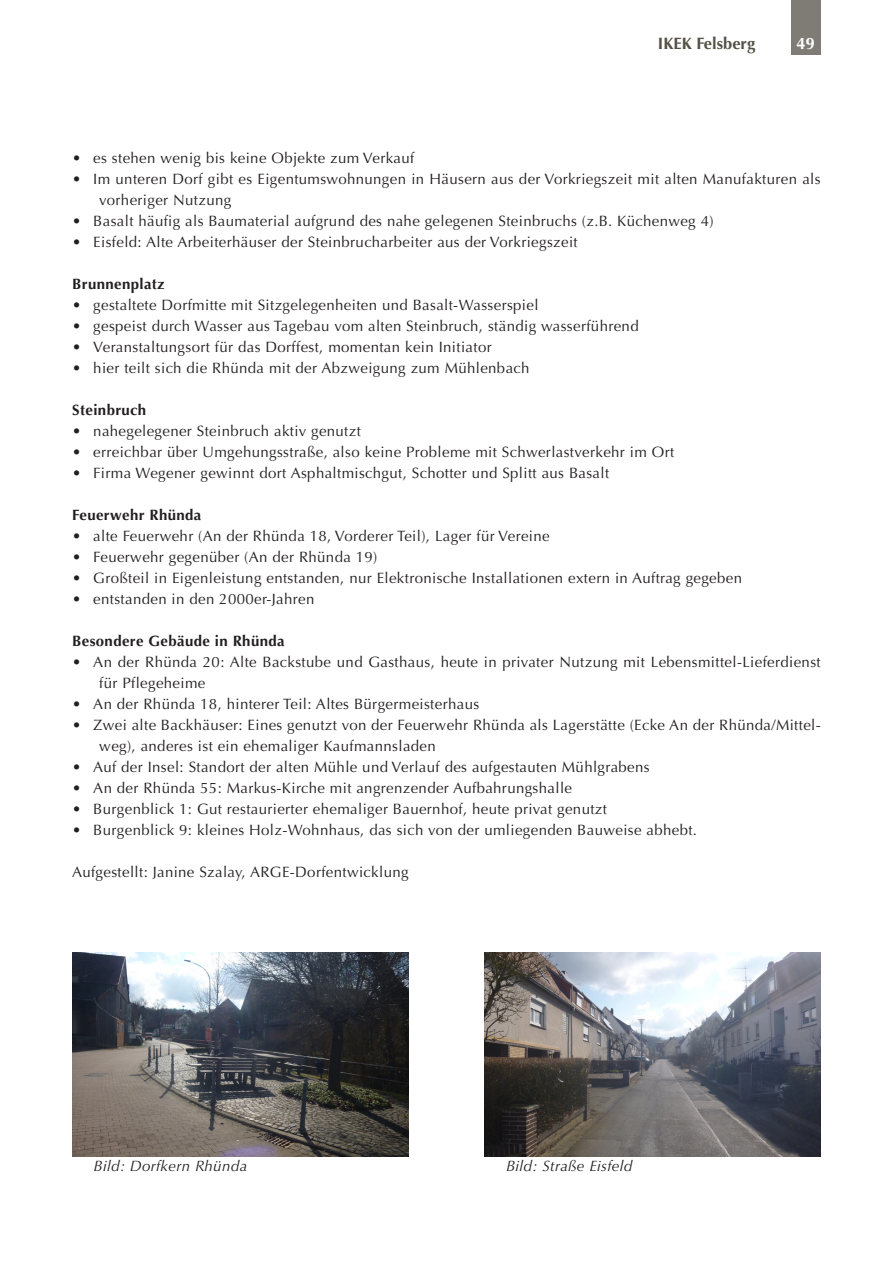
<style>
.page{position:relative;width:893px;height:1263px;background:#fff}
.page>*{position:absolute;margin:0;border:0;box-sizing:border-box;transform-origin:0 0}
.t1{font:700 16.5px "Optima";color:#555147}
.t2{font:700 16.5px "Optima";color:#fff}
.t3{font:15px/21px "Optima";letter-spacing:.025em;color:#231f20}
.t4{font:700 15px "Optima";letter-spacing:.025em;color:#231f20}
.Normal_Eingerückt{font:italic 15px "Optima";letter-spacing:.025em;color:#231f20}
</style>
<div class="page">
<div style="left:791px;top:0;width:30px;height:55px;background:#7f7c75"></div>
<img style="left:72px;top:953px;width:336px;height:204px">
<img style="left:485px;top:953px;width:336px;height:204px">
<p class="t1" style="left:658px;top:33px;width:99px">IKEK Felsberg</p>
<p class="t2" style="left:797px;top:34px;width:20px">49</p>
<p class="t3" style="left:72px;top:147px;width:344px">• es stehen wenig bis keine Objekte zum Verkauf</p>
<p class="t3" style="left:99px;top:168px;width:723px;text-indent:-27px">• Im unteren Dorf gibt es Eigentumswohnungen in Häusern aus der Vorkriegszeit mit alten Manufakturen als vorheriger Nutzung</p>
<p class="t3" style="left:72px;top:210px;width:643px">• Basalt häufig als Baumaterial aufgrund des nahe gelegenen Steinbruchs (z.B. Küchenweg 4)</p>
<p class="t3" style="left:72px;top:231px;width:507px">• Eisfeld: Alte Arbeiterhäuser der Steinbrucharbeiter aus der Vorkriegszeit</p>
<p class="t4" style="left:72px;top:275px;width:94px">Brunnenplatz</p>
<p class="t3" style="left:72px;top:294px;width:468px">• gestaltete Dorfmitte mit Sitzgelegenheiten und Basalt-Wasserspiel</p>
<p class="t3" style="left:72px;top:315px;width:568px">• gespeist durch Wasser aus Tagebau vom alten Steinbruch, ständig wasserführend</p>
<p class="t3" style="left:72px;top:336px;width:421px">• Veranstaltungsort für das Dorffest, momentan kein Initiator</p>
<p class="t3" style="left:72px;top:357px;width:459px">• hier teilt sich die Rhünda mit der Abzweigung zum Mühlenbach</p>
<p class="t4" style="left:72px;top:401px;width:75px">Steinbruch</p>
<p class="t3" style="left:72px;top:420px;width:290px">• nahegelegener Steinbruch aktiv genutzt</p>
<p class="t3" style="left:72px;top:441px;width:603px">• erreichbar über Umgehungsstraße, also keine Probleme mit Schwerlastverkehr im Ort</p>
<p class="t3" style="left:72px;top:462px;width:538px">• Firma Wegener gewinnt dort Asphaltmischgut, Schotter und Splitt aus Basalt</p>
<p class="t4" style="left:72px;top:506px;width:131px">Feuerwehr Rhünda</p>
<p class="t3" style="left:72px;top:525px;width:479px">• alte Feuerwehr (An der Rhünda 18, Vorderer Teil), Lager für Vereine</p>
<p class="t3" style="left:72px;top:546px;width:307px">• Feuerwehr gegenüber (An der Rhünda 19)</p>
<p class="t3" style="left:72px;top:567px;width:671px">• Großteil in Eigenleistung entstanden, nur Elektronische Installationen extern in Auftrag gegeben</p>
<p class="t3" style="left:72px;top:588px;width:244px">• entstanden in den 2000er-Jahren</p>
<p class="t4" style="left:72px;top:632px;width:214px">Besondere Gebäude in Rhünda</p>
<p class="t3" style="left:99px;top:651px;width:723px;text-indent:-27px">• An der Rhünda 20: Alte Backstube und Gasthaus, heute in privater Nutzung mit Lebensmittel-Lieferdienst für Pflegeheime</p>
<p class="t3" style="left:72px;top:693px;width:408px">• An der Rhünda 18, hinterer Teil: Altes Bürgermeisterhaus</p>
<p class="t3" style="left:99px;top:714px;width:723px;text-indent:-27px">• Zwei alte Backhäuser: Eines genutzt von der Feuerwehr Rhünda als Lagerstätte (Ecke An der Rhünda/Mittel&shy;weg), anderes ist ein ehemaliger Kaufmannsladen</p>
<p class="t3" style="left:72px;top:756px;width:579px">• Auf der Insel: Standort der alten Mühle und Verlauf des aufgestauten Mühlgrabens</p>
<p class="t3" style="left:72px;top:777px;width:501px">• An der Rhünda 55: Markus-Kirche mit angrenzender Aufbahrungshalle</p>
<p class="t3" style="left:72px;top:798px;width:536px">• Burgenblick 1: Gut restaurierter ehemaliger Bauernhof, heute privat genutzt</p>
<p class="t3" style="left:72px;top:819px;width:626px">• Burgenblick 9: kleines Holz-Wohnhaus, das sich von der umliegenden Bauweise abhebt.</p>
<p class="t3" style="left:72px;top:861px;width:338px">Aufgestellt: Janine Szalay, ARGE-Dorfentwicklung</p>
<p class="Normal_Eingerückt" style="left:94px;top:1157px;width:155px">Bild: Dorfkern Rhünda</p>
<p class="Normal_Eingerückt" style="left:506px;top:1157px;width:128px">Bild: Straße Eisfeld</p>
</div>
